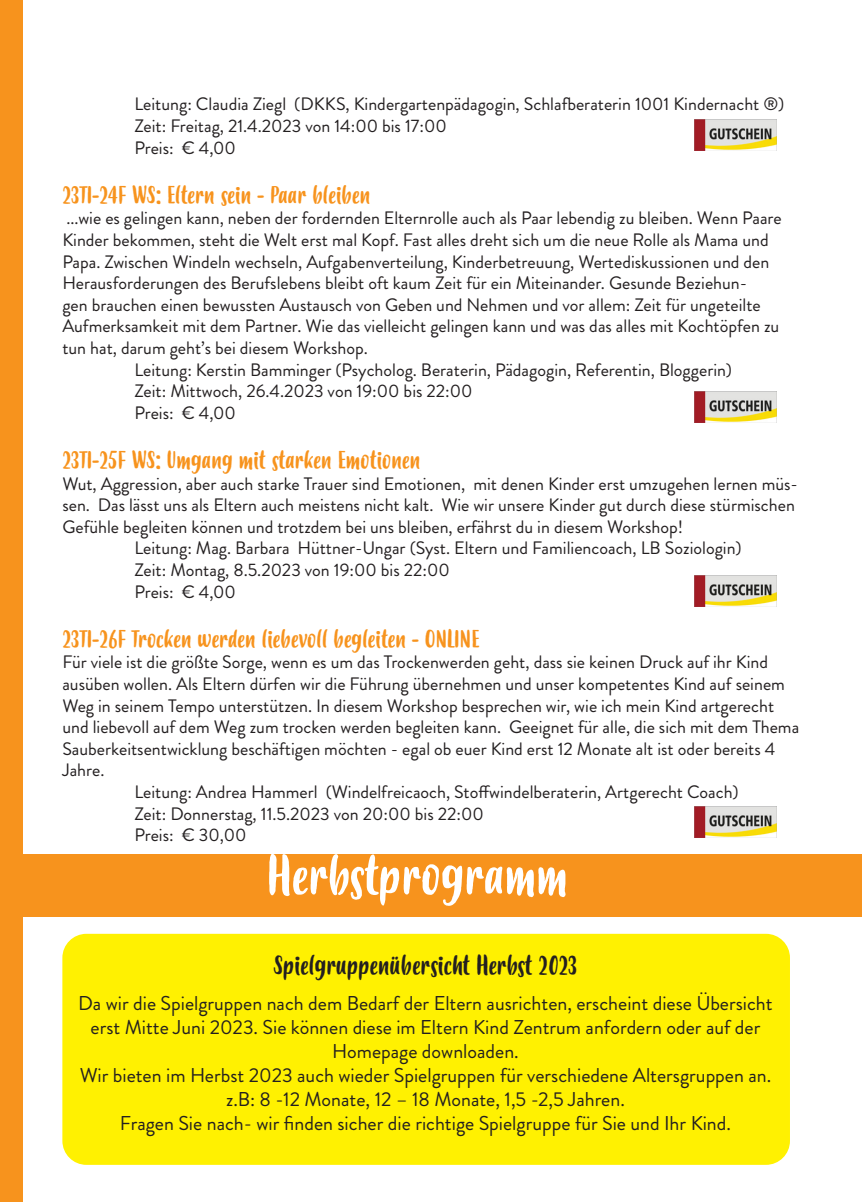
<style>
.page{position:relative;width:862px;height:1202px;background:#fff}
.page>*{position:absolute;margin:0;border:0;box-sizing:border-box;transform-origin:0 0}
.t1{font:52px "Budidaya";color:#fff}
.t2{font:26px "Budidaya";color:#231f20}
.t3{font:24px "Budidaya";color:#f7931d}
.t4{font:20px/24px "Brandon Grotesque";color:#231f20;text-align:center}
.t5{font:18px/21.6px "Brandon Grotesque";color:#231f20}
</style>
<div class="page">
<div style="left:0;top:0;width:23px;height:1202px;background:#f7931d"></div>
<div style="left:0;top:854px;width:862px;height:63px;background:#f7931d"></div>
<div style="left:62px;top:934px;width:728px;height:231px;background:#fff101;border-radius:24px"></div>
<img style="left:694px;top:120px;width:82px;height:31px">
<img style="left:694px;top:391px;width:82px;height:31px">
<img style="left:694px;top:575px;width:82px;height:32px">
<img style="left:694px;top:806px;width:82px;height:31px">
<p class="t5" style="left:134px;top:94px;width:651px">Leitung: Claudia Ziegl (DKKS, Kindergartenpädagogin, Schlafberaterin 1001 Kindernacht ®)</p>
<p class="t5" style="left:134px;top:115px;width:314px">Zeit: Freitag, 21.4.2023 von 14:00 bis 17:00</p>
<p class="t5" style="left:134px;top:137px;width:103px">Preis: € 4,00</p>
<p class="t3" style="left:62px;top:181px;width:310px">23TI-24F WS: Eltern sein - Paar bleiben</p>
<p class="t5" style="left:62px;top:208px;width:721px">...wie es gelingen kann, neben der fordernden Elternrolle auch als Paar lebendig zu bleiben. Wenn Paare Kinder bekommen, steht die Welt erst mal Kopf. Fast alles dreht sich um die neue Rolle als Mama und Papa. Zwischen Windeln wechseln, Aufgabenverteilung, Kinderbetreuung, Wertediskussionen und den Herausforderungen des Berufslebens bleibt oft kaum Zeit für ein Miteinander. Gesunde Beziehun-<br>gen brauchen einen bewussten Austausch von Geben und Nehmen und vor allem: Zeit für ungeteilte Aufmerksamkeit mit dem Partner. Wie das vielleicht gelingen kann und was das alles mit Kochtöpfen zu tun hat, darum geht’s bei diesem Workshop.</p>
<p class="t5" style="left:134px;top:359px;width:599px">Leitung: Kerstin Bamminger (Psycholog. Beraterin, Pädagogin, Referentin, Bloggerin)</p>
<p class="t5" style="left:134px;top:380px;width:340px">Zeit: Mittwoch, 26.4.2023 von 19:00 bis 22:00</p>
<p class="t5" style="left:134px;top:402px;width:103px">Preis: € 4,00</p>
<p class="t3" style="left:62px;top:447px;width:360px">23TI-25F WS: Umgang mit starken Emotionen</p>
<p class="t5" style="left:62px;top:473px;width:737px">Wut, Aggression, aber auch starke Trauer sind Emotionen, mit denen Kinder erst umzugehen lernen müs&shy;sen. Das lässt uns als Eltern auch meistens nicht kalt. Wie wir unsere Kinder gut durch diese stürmischen<br>Gefühle begleiten können und trotzdem bei uns bleiben, erfährst du in diesem Workshop!</p>
<p class="t5" style="left:134px;top:538px;width:609px">Leitung: Mag. Barbara Hüttner-Ungar (Syst. Eltern und Familiencoach, LB Soziologin)</p>
<p class="t5" style="left:134px;top:559px;width:317px">Zeit: Montag, 8.5.2023 von 19:00 bis 22:00</p>
<p class="t5" style="left:134px;top:581px;width:103px">Preis: € 4,00</p>
<p class="t3" style="left:62px;top:625px;width:418px">23TI-26F Trocken werden liebevoll begleiten - ONLINE</p>
<p class="t5" style="left:62px;top:652px;width:738px">Für viele ist die größte Sorge, wenn es um das Trockenwerden geht, dass sie keinen Druck auf ihr Kind ausüben wollen. Als Eltern dürfen wir die Führung übernehmen und unser kompetentes Kind auf seinem Weg in seinem Tempo unterstützen. In diesem Workshop besprechen wir, wie ich mein Kind artgerecht und liebevoll auf dem Weg zum trocken werden begleiten kann. Geeignet für alle, die sich mit dem Thema Sauberkeitsentwicklung beschäftigen möchten - egal ob euer Kind erst 12 Monate alt ist oder bereits 4<br>Jahre.</p>
<p class="t5" style="left:134px;top:781px;width:606px">Leitung: Andrea Hammerl (Windelfreicaoch, Stoffwindelberaterin, Artgerecht Coach)</p>
<p class="t5" style="left:134px;top:803px;width:351px">Zeit: Donnerstag, 11.5.2023 von 20:00 bis 22:00</p>
<p class="t5" style="left:134px;top:824px;width:113px">Preis: € 30,00</p>
<p class="t1" style="left:267px;top:847px;width:302px">Herbstprogramm</p>
<p class="t2" style="left:273px;top:951px;width:306px">Spielgruppenübersicht Herbst 2023</p>
<p class="t4" style="left:78px;top:992px;width:696px">Da wir die Spielgruppen nach dem Bedarf der Eltern ausrichten, erscheint diese Übersicht erst Mitte Juni 2023. Sie können diese im Eltern Kind Zentrum anfordern oder auf der<br>Homepage downloaden.</p>
<p class="t4" style="left:80px;top:1064px;width:693px">Wir bieten im Herbst 2023 auch wieder Spielgruppen für verschiedene Altersgruppen an.</p>
<p class="t4" style="left:226px;top:1088px;width:400px">z.B: 8 -12 Monate, 12 – 18 Monate, 1,5 -2,5 Jahren.</p>
<p class="t4" style="left:120px;top:1112px;width:612px">Fragen Sie nach- wir finden sicher die richtige Spielgruppe für Sie und Ihr Kind.</p>
</div>
